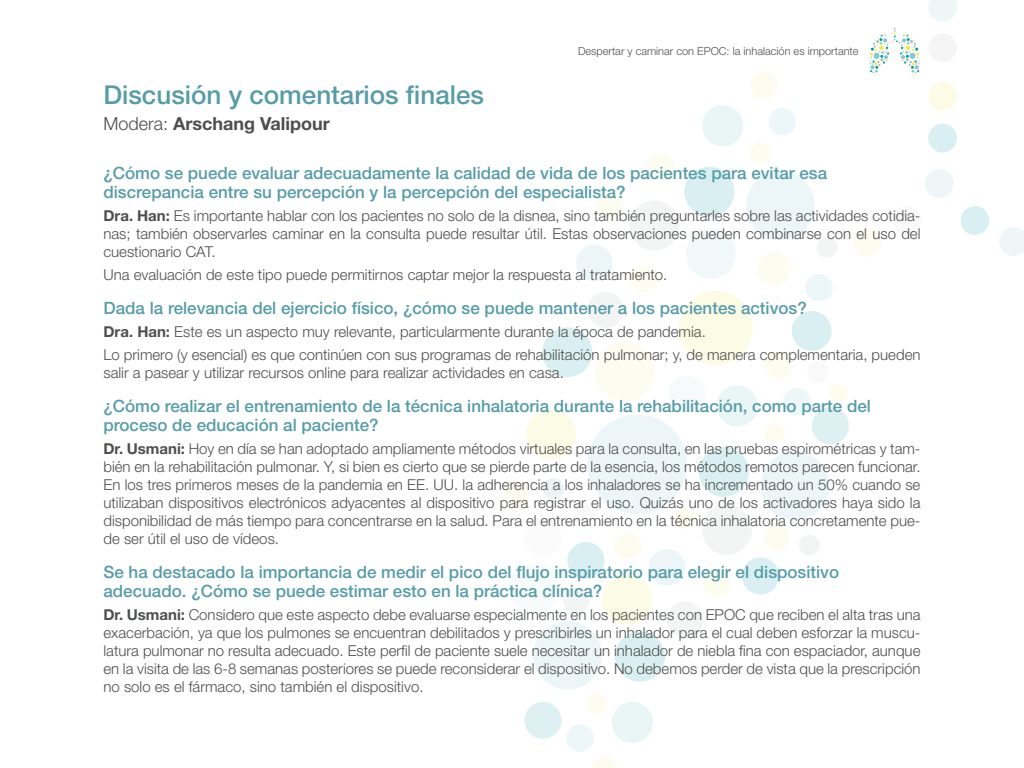
<style>
.page{position:relative;width:1024px;height:768px;background:#fff}
.page>*{position:absolute;margin:0;border:0;box-sizing:border-box;transform-origin:0 0}
._02Títol02{font:500 26px "Helvetica Neue LT Std";color:#589ca8}
.Modera{font:700 18px "Helvetica Neue LT Std";color:#4d4e4e}
.Comentaris_finals_Pr{font:500 17px/19px "Helvetica Neue LT Std";color:#589ca8}
.text{font:300 15px/18px "Helvetica Neue LT Std";color:#4d4e4e;text-align:justify}
.t1{font:300 11px "Helvetica Neue LT Std";color:#4d4e4e}
.s1{font-weight:300}
.s2{font-weight:700}
</style>
<div class="page">
<div style="left:533px;top:621px;width:69px;height:69px;background:#ecf6f8;border-radius:50%"></div>
<div style="left:526px;top:410px;width:50px;height:50px;background:#fcfbe5;border-radius:50%"></div>
<div style="left:586px;top:693px;width:21px;height:21px;background:#fdfcf1;border-radius:50%"></div>
<div style="left:543px;top:478px;width:21px;height:21px;background:#ebf5f6;border-radius:50%"></div>
<svg style="left:591px;top:758px;width:26px;height:10px"></svg>
<div style="left:612px;top:702px;width:41px;height:41px;background:#eaf5f6;border-radius:50%"></div>
<div style="left:566px;top:724px;width:28px;height:28px;background:#edf6f8;border-radius:50%"></div>
<div style="left:524px;top:702px;width:38px;height:37px;background:#dff0f2;border-radius:50%"></div>
<svg style="left:567px;top:542px;width:37px;height:37px"></svg>
<div style="left:615px;top:632px;width:50px;height:50px;background:#daeff1;border-radius:50%"></div>
<div style="left:542px;top:327px;width:50px;height:50px;background:#daeff1;border-radius:50%"></div>
<div style="left:563px;top:588px;width:26px;height:26px;background:#f3f4f4;border-radius:50%"></div>
<div style="left:503px;top:481px;width:27px;height:26px;background:#fdfcf1;border-radius:50%"></div>
<svg style="left:999px;top:227px;width:25px;height:29px"></svg>
<svg style="left:571px;top:0;width:418px;height:639px"></svg>
<p class="t1" style="left:578px;top:45px;width:282px">Despertar y caminar con EPOC: la inhalación es importante</p>
<p class="_02Títol02" style="left:103px;top:79px;width:382px">Discusión y comentarios finales</p>
<p class="Modera" style="left:103px;top:113px;width:228px"><span class="s1">Modera:</span> Arschang Valipour</p>
<p class="Comentaris_finals_Pr" style="left:103px;top:163px;width:725px">¿Cómo se puede evaluar adecuadamente la calidad de vida de los pacientes para evitar esa discrepancia entre su percepción y la percepción del especialista?</p>
<p class="text" style="left:103px;top:207px;width:819px"><span class="s2">Dra. Han:</span> Es importante hablar con los pacientes no solo de la disnea, sino también preguntarles sobre las actividades cotidia&shy;nas; también observarles caminar en la consulta puede resultar útil. Estas observaciones pueden combinarse con el uso del cuestionario CAT.</p>
<p class="text" style="left:103px;top:266px;width:563px">Una evaluación de este tipo puede permitirnos captar mejor la respuesta al tratamiento.</p>
<p class="Comentaris_finals_Pr" style="left:103px;top:298px;width:705px">Dada la relevancia del ejercicio físico, ¿cómo se puede mantener a los pacientes activos?</p>
<p class="text" style="left:103px;top:323px;width:601px"><span class="s2">Dra. Han:</span> Este es un aspecto muy relevante, particularmente durante la época de pandemia.</p>
<p class="text" style="left:103px;top:346px;width:819px">Lo primero (y esencial) es que continúen con sus programas de rehabilitación pulmonar; y, de manera complementaria, pueden salir a pasear y utilizar recursos online para realizar actividades en casa.</p>
<p class="Comentaris_finals_Pr" style="left:103px;top:396px;width:769px">¿Cómo realizar el entrenamiento de la técnica inhalatoria durante la rehabilitación, como parte del proceso de educación al paciente?</p>
<p class="text" style="left:103px;top:440px;width:819px;text-align:left"><span class="s2">Dr. Usmani:</span> Hoy en día se han adoptado ampliamente métodos virtuales para la consulta, en las pruebas espirométricas y tam&shy;bién en la rehabilitación pulmonar. Y, si bien es cierto que se pierde parte de la esencia, los métodos remotos parecen funcionar.<br>En los tres primeros meses de la pandemia en EE. UU. la adherencia a los inhaladores se ha incrementado un 50% cuando se utilizaban dispositivos electrónicos adyacentes al dispositivo para registrar el uso. Quizás uno de los activadores haya sido la disponibilidad de más tiempo para concentrarse en la salud. Para el entrenamiento en la técnica inhalatoria concretamente pue&shy;de ser útil el uso de vídeos.</p>
<p class="Comentaris_finals_Pr" style="left:103px;top:562px;width:737px">Se ha destacado la importancia de medir el pico del flujo inspiratorio para elegir el dispositivo adecuado. ¿Cómo se puede estimar esto en la práctica clínica?</p>
<p class="text" style="left:103px;top:606px;width:819px"><span class="s2">Dr. Usmani:</span> Considero que este aspecto debe evaluarse especialmente en los pacientes con EPOC que reciben el alta tras una exacerbación, ya que los pulmones se encuentran debilitados y prescribirles un inhalador para el cual deben esforzar la muscu&shy;latura pulmonar no resulta adecuado. Este perfil de paciente suele necesitar un inhalador de niebla fina con espaciador, aunque en la visita de las 6-8 semanas posteriores se puede reconsiderar el dispositivo. No debemos perder de vista que la prescripción no solo es el fármaco, sino también el dispositivo.</p>
</div>
